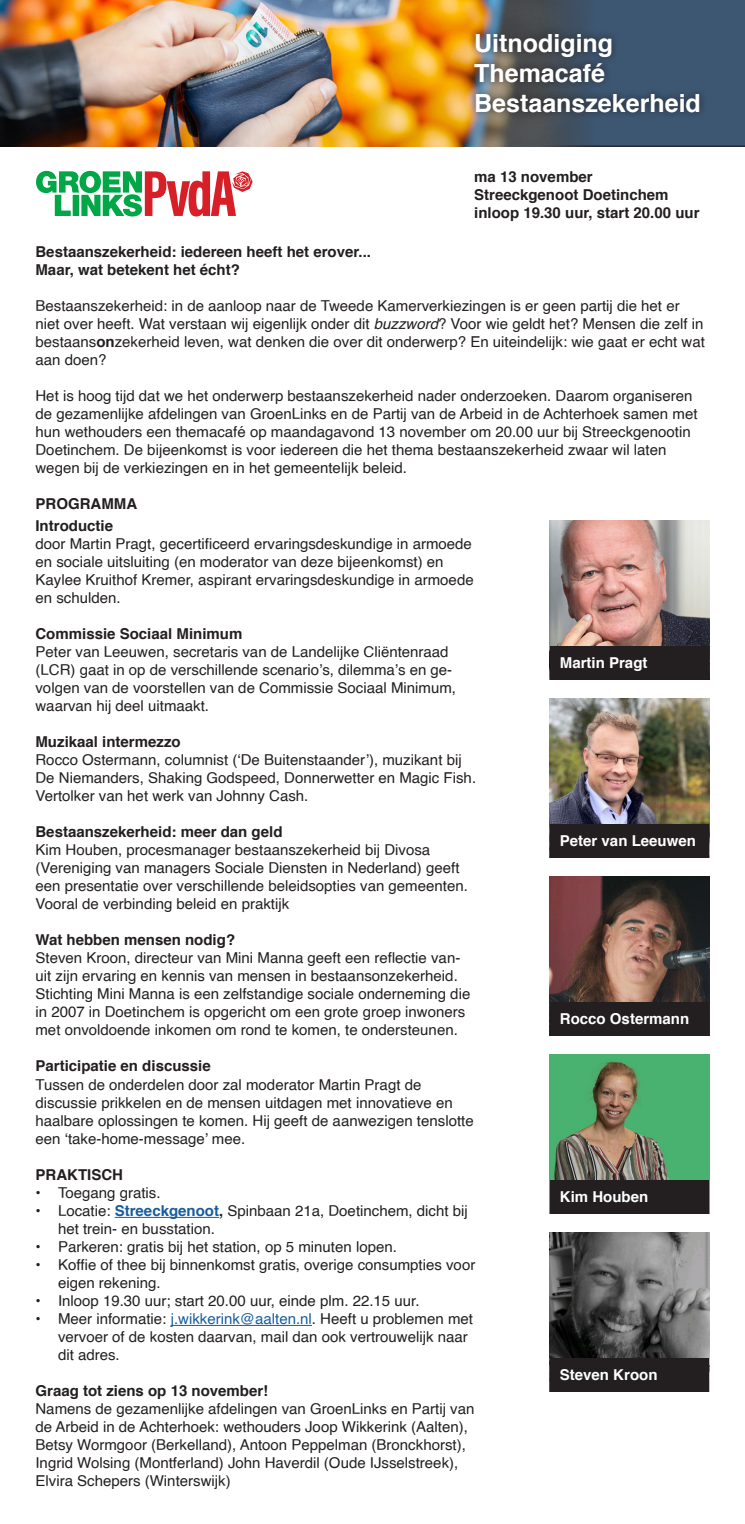
<style>
.page{position:relative;width:745px;height:1524px;background:#fff}
.page>*{position:absolute;margin:0;border:0;box-sizing:border-box;transform-origin:0 0}
.t1{font:700 25px "Helvetica";color:#fff}
.t2{font:15px/18px "Helvetica";color:#231f20}
.t3{font:700 15px/18px "Helvetica";color:#231f20}
.t4{font:700 15px "Helvetica";color:#fff}
.s1{font-style:italic}
.s2{font-weight:700}
.s3{font-weight:700;color:#175d9e}
.s4{color:#175d9e}
</style>
<div class="page">
<div style="left:600px;top:0;width:144px;height:147px;background:#3d5773"></div>
<img style="left:0;top:0;width:600px;height:147px">
<svg style="left:36px;top:171px;width:216px;height:45px"></svg>
<div style="left:467px;top:26px;width:240px;height:94px;background:#231f20;opacity:.75"></div>
<hr style="left:115px;top:1217px;width:104px;height:1px;background:#175d9e">
<hr style="left:170px;top:1325px;width:142px;height:1px;background:#175d9e">
<img style="left:549px;top:520px;width:160px;height:159px">
<img style="left:549px;top:698px;width:160px;height:159px">
<img style="left:549px;top:876px;width:160px;height:160px">
<img style="left:549px;top:1054px;width:160px;height:160px">
<img style="left:549px;top:1232px;width:160px;height:160px">
<div style="left:549px;top:646px;width:158px;height:33px;background:#231f20"></div>
<div style="left:549px;top:1002px;width:158px;height:34px;background:#231f20"></div>
<div style="left:549px;top:824px;width:158px;height:33px;background:#231f20"></div>
<div style="left:549px;top:1180px;width:158px;height:34px;background:#231f20"></div>
<div style="left:549px;top:1358px;width:158px;height:34px;background:#231f20"></div>
<p class="t1" style="left:474px;top:23px;width:140px">Uitnodiging</p>
<p class="t1" style="left:474px;top:53px;width:132px">Themacafé</p>
<p class="t1" style="left:474px;top:83px;width:228px">Bestaanszekerheid</p>
<p class="t3" style="left:474px;top:168px;width:120px">ma 13 november</p>
<p class="t3" style="left:474px;top:186px;width:196px">Streeckgenoot Doetinchem</p>
<p class="t3" style="left:474px;top:204px;width:227px">inloop 19.30 uur, start 20.00 uur</p>
<p class="t3" style="left:35px;top:243px;width:337px">Bestaanszekerheid: iedereen heeft het erover...<br>Maar, wat betekent het écht?</p>
<p class="t2" style="left:35px;top:297px;width:670px">Bestaanszekerheid: in de aanloop naar de Tweede Kamerverkiezingen is er geen partij die het er niet over heeft. Wat verstaan wij eigenlijk onder dit <span class="s1">buzzword</span>? Voor wie geldt het? Mensen die zelf in bestaans<span class="s2">on</span>zekerheid leven, wat denken die over dit onderwerp? En uiteindelijk: wie gaat er echt wat aan doen?</p>
<p class="t2" style="left:35px;top:387px;width:663px">Het is hoog tijd dat we het onderwerp bestaanszekerheid nader onderzoeken. Daarom organiseren de gezamenlijke afdelingen van GroenLinks en de Partij van de Arbeid in de Achterhoek samen met hun wethouders een themacafé op maandagavond 13 november om 20.00 uur bij Streeckgenootin Doetinchem. De bijeenkomst is voor iedereen die het thema bestaanszekerheid zwaar wil laten wegen bij de verkiezingen en in het gemeentelijk beleid.</p>
<p class="t3" style="left:35px;top:495px;width:103px">PROGRAMMA</p>
<p class="t3" style="left:35px;top:517px;width:79px">Introductie</p>
<p class="t2" style="left:35px;top:535px;width:439px">door Martin Pragt, gecertificeerd ervaringsdeskundige in armoede en sociale uitsluiting (en moderator van deze bijeenkomst) en Kaylee Kruithof Kremer, aspirant ervaringsdeskundige in armoede en schulden.</p>
<p class="t3" style="left:35px;top:625px;width:208px">Commissie Sociaal Minimum</p>
<p class="t2" style="left:35px;top:643px;width:422px">Peter van Leeuwen, secretaris van de Landelijke Cliëntenraad (LCR) gaat in op de verschillende scenario’s, dilemma’s en ge&shy;volgen van de voorstellen van de Commissie Sociaal Minimum, waarvan hij deel uitmaakt.</p>
<p class="t3" style="left:35px;top:733px;width:147px">Muzikaal intermezzo</p>
<p class="t2" style="left:35px;top:751px;width:442px">Rocco Ostermann, columnist (‘De Buitenstaander’), muzikant bij<br>De Niemanders, Shaking Godspeed, Donnerwetter en Magic Fish.<br>Vertolker van het werk van Johnny Cash.</p>
<p class="t3" style="left:35px;top:823px;width:248px">Bestaanszekerheid: meer dan geld</p>
<p class="t2" style="left:35px;top:841px;width:433px">Kim Houben, procesmanager bestaanszekerheid bij Divosa (Vereniging van managers Sociale Diensten in Nederland) geeft een presentatie over verschillende beleidsopties van gemeenten.<br>Vooral de verbinding beleid en praktijk</p>
<p class="t3" style="left:35px;top:931px;width:201px">Wat hebben mensen nodig?</p>
<p class="t2" style="left:35px;top:949px;width:436px">Steven Kroon, directeur van Mini Manna geeft een reflectie van&shy;uit zijn ervaring en kennis van mensen in bestaansonzekerheid.<br>Stichting Mini Manna is een zelfstandige sociale onderneming die in 2007 in Doetinchem is opgericht om een grote groep inwoners met onvoldoende inkomen om rond te komen, te ondersteunen.</p>
<p class="t3" style="left:35px;top:1057px;width:177px">Participatie en discussie</p>
<p class="t2" style="left:35px;top:1075px;width:439px">Tussen de onderdelen door zal moderator Martin Pragt de discussie prikkelen en de mensen uitdagen met innovatieve en haalbare oplossingen te komen. Hij geeft de aanwezigen tenslotte een ‘take-home-message’ mee.</p>
<p class="t3" style="left:35px;top:1165px;width:89px">PRAKTISCH</p>
<p class="t2" style="left:35px;top:1183px;width:127px">• Toegang gratis.</p>
<p class="t2" style="left:58px;top:1201px;width:411px;text-indent:-22px">• Locatie: <span class="s3">Streeckgenoot</span><span class="s2">,</span> Spinbaan 21a, Doetinchem, dicht bij het trein- en busstation.</p>
<p class="t2" style="left:35px;top:1237px;width:363px">• Parkeren: gratis bij het station, op 5 minuten lopen.</p>
<p class="t2" style="left:58px;top:1255px;width:418px;text-indent:-22px">• Koffie of thee bij binnenkomst gratis, overige consumpties voor eigen rekening.</p>
<p class="t2" style="left:35px;top:1291px;width:385px">• Inloop 19.30 uur; start 20.00 uur, einde plm. 22.15 uur.</p>
<p class="t2" style="left:58px;top:1309px;width:416px;text-indent:-22px">• Meer informatie: <span class="s4">j.wikkerink@aalten.nl</span>. Heeft u problemen met vervoer of de kosten daarvan, mail dan ook vertrouwelijk naar dit adres.</p>
<p class="t3" style="left:35px;top:1381px;width:234px">Graag tot ziens op 13 november!</p>
<p class="t2" style="left:35px;top:1399px;width:440px">Namens de gezamenlijke afdelingen van GroenLinks en Partij van de Arbeid in de Achterhoek: wethouders Joop Wikkerink (Aalten), Betsy Wormgoor (Berkelland), Antoon Peppelman (Bronckhorst), Ingrid Wolsing (Montferland) John Haverdil (Oude IJsselstreek), Elvira Schepers (Winterswijk)</p>
<p class="t4" style="left:559px;top:650px;width:89px">Martin Pragt</p>
<p class="t4" style="left:559px;top:828px;width:137px">Peter van Leeuwen</p>
<p class="t4" style="left:559px;top:1006px;width:131px">Rocco Ostermann</p>
<p class="t4" style="left:559px;top:1184px;width:90px">Kim Houben</p>
<p class="t4" style="left:559px;top:1362px;width:99px">Steven Kroon</p>
</div>
